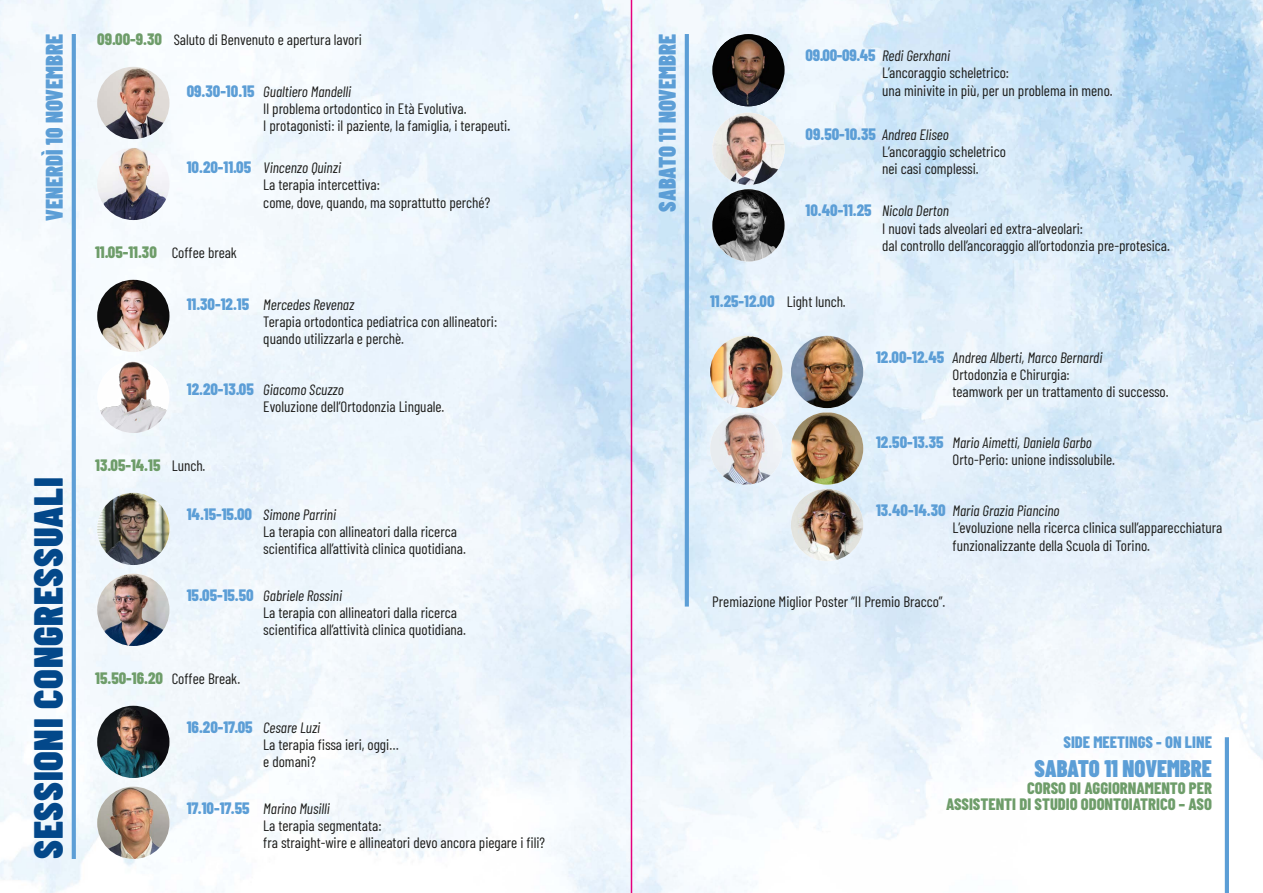
<style>
.page{position:relative;width:1263px;height:893px;background:#fff}
.page>*{position:absolute;margin:0;border:0;box-sizing:border-box;transform-origin:0 0}
.t1{font:900 40.5px "Barlow Condensed";letter-spacing:.02em;color:#03488a}
.t2{font:900 24px "Barlow Condensed";color:#5c9ed6;scale:.94 1}
.t3{font:800 16.5px/16.5px "Barlow Condensed";color:#6e9d6a;text-align:right}
.t4{font:800 16.5px "Barlow Condensed";color:#5c9ed6}
.t5{font:15px/17.2px "Barlow Condensed";color:#1d1d1b}
.s1{font-weight:800;font-size:16.5px;color:#6e9d6a}
.s2{font-weight:800;font-size:16.5px;color:#5c9ed6}
.s3{font-style:italic}
.s4{font-size:17.7px}
.s5{font-weight:400;font-size:15px;color:#1d1d1b}
.s6{font-weight:400;font-style:italic;font-size:15px;color:#1d1d1b}
</style>
<div class="page">
<img style="left:0;top:0;width:1263px;height:893px">
<svg style="left:72px;top:34px;width:4px;height:825px;background:#60a0d7"></svg>
<div style="left:712px;top:34px;width:72px;height:72px;background:#030303;border-radius:50%"></div>
<img style="left:716px;top:38px;width:64px;height:68px">
<img style="left:712px;top:113px;width:72px;height:72px;border-radius:36px">
<img style="left:712px;top:189px;width:72px;height:72px;border-radius:36px">
<img style="left:97px;top:67px;width:72px;height:72px;border-radius:36px">
<img style="left:97px;top:148px;width:72px;height:72px;border-radius:36px">
<img style="left:97px;top:280px;width:72px;height:72px;border-radius:36px">
<img style="left:97px;top:361px;width:72px;height:72px;border-radius:36px">
<img style="left:97px;top:493px;width:72px;height:72px;border-radius:36px">
<img style="left:97px;top:574px;width:72px;height:72px;border-radius:36px">
<img style="left:97px;top:706px;width:72px;height:72px;border-radius:36px">
<img style="left:97px;top:787px;width:72px;height:72px;border-radius:36px">
<hr style="left:631px;top:0;width:1px;height:893px;background:#e6007d">
<hr style="left:685px;top:34px;width:4px;height:573px;background:#5c9ed6">
<hr style="left:1225px;top:737px;width:4px;height:156px;background:#5c9ed6">
<img style="left:710px;top:336px;width:72px;height:72px;border-radius:36px">
<img style="left:791px;top:336px;width:72px;height:72px;border-radius:36px">
<img style="left:710px;top:412px;width:72px;height:73px;border-radius:36px">
<img style="left:791px;top:413px;width:72px;height:72px">
<img style="left:791px;top:489px;width:72px;height:72px;border-radius:36px">
<h2 class="t2" style="left:37px;top:221px;width:200px;rotate:-90deg">VENERDÌ 10 NOVEMBRE</h2>
<h1 class="t1" style="left:20px;top:859px;width:383px;rotate:-90deg">SESSIONI CONGRESSUALI</h1>
<p class="t5" style="left:97px;top:30px;width:266px"><span class="s1">09.00-9.30</span> Saluto di Benvenuto e apertura lavori</p>
<p class="t5" style="left:263px;top:81px;width:249px;text-indent:-77px"><span class="s2">09.30-10.15</span> <span class="s3">Gualtiero Mandelli<br></span>Il problema ortodontico in Età Evolutiva.<br>I protagonisti: il paziente, la famiglia, i terapeuti<span class="s4">.</span></p>
<p class="t5" style="left:263px;top:158px;width:228px;text-indent:-77px"><span class="s2">10.20-11.05</span> <span class="s3">Vincenzo Quinzi<br></span>La terapia intercettiva:<br>come, dove, quando, ma soprattutto perché?</p>
<p class="t3" style="left:95px;top:243px;width:143px">11.05-11.30 <span class="s5">Coffee break</span></p>
<p class="t5" style="left:263px;top:295px;width:235px;text-indent:-77px"><span class="s2">11.30-12.15</span> <span class="s3">Mercedes Revenaz<br></span>Terapia ortodontica pediatrica con allineatori: quando utilizzarla e perchè.</p>
<p class="t5" style="left:263px;top:380px;width:183px;text-indent:-77px"><span class="s2">12.20-13.05</span> <span class="s3">Giacomo Scuzzo<br></span>Evoluzione dell’Ortodonzia Linguale.</p>
<p class="t3" style="left:95px;top:456px;width:112px">13.05-14.15 <span class="s5">Lunch.</span></p>
<p class="t5" style="left:263px;top:505px;width:204px;text-indent:-77px"><span class="s2">14.15-15.00</span> <span class="s3">Simone Parrini<br></span>La terapia con allineatori dalla ricerca scientifica all’attività clinica quotidiana.</p>
<p class="t5" style="left:263px;top:586px;width:204px;text-indent:-77px"><span class="s2">15.05-15.50</span> <span class="s3">Gabriele Rossini<br></span>La terapia con allineatori dalla ricerca scientifica all’attività clinica quotidiana.</p>
<p class="t5" style="left:95px;top:669px;width:147px"><span class="s1">15.50-16.20</span> Coffee Break.</p>
<h2 class="t2" style="left:650px;top:212px;width:190px;rotate:-90deg">SABATO 11 NOVEMBRE</h2>
<p class="t5" style="left:882px;top:46px;width:232px;text-indent:-77px"><span class="s2">09.00-09.45</span> <span class="s3">Redi Gerxhani<br></span>L’ancoraggio scheletrico:<br>una minivite in più, per un problema in meno.</p>
<p class="t5" style="left:882px;top:125px;width:125px;text-indent:-77px"><span class="s2">09.50-10.35</span> <span class="s3">Andrea Eliseo<br></span>L’ancoraggio scheletrico nei casi complessi.</p>
<p class="t5" style="left:882px;top:201px;width:289px;text-indent:-77px"><span class="s2">10.40-11.25</span> <span class="s3">Nicola Derton<br></span>I nuovi tads alveolari ed extra-alveolari:<br>dal controllo dell’ancoraggio all’ortodonzia pre-protesica.</p>
<p class="t4" style="left:710px;top:289px;width:137px">11.25-12.00 <span class="s5">Light lunch.</span></p>
<p class="t5" style="left:952px;top:348px;width:217px;text-indent:-77px"><span class="s2">12.00-12.45</span> <span class="s3">Andrea Alberti, Marco Bernardi<br></span>Ortodonzia e Chirurgia:<br>teamwork per un trattamento di successo.</p>
<p class="t5" style="left:952px;top:433px;width:164px;text-indent:-77px"><span class="s2">12.50-13.35</span> <span class="s3">Mario Aimetti, Daniela Garbo<br></span>Orto-Perio: unione indissolubile.</p>
<p class="t5" style="left:952px;top:501px;width:271px;text-indent:-77px"><span class="s2">13.40-14.30</span> <span class="s3">Maria Grazia Piancino<br></span>L’evoluzione nella ricerca clinica sull’apparecchiatura funzionalizzante della Scuola di Torino.</p>
<p class="t5" style="left:712px;top:591px;width:235px">Premiazione Miglior Poster “II Premio Bracco”.</p>
<p class="t4" style="left:187px;top:715px;width:135px">16.20-17.05 <span class="s6">Cesare Luzi</span></p>
<p class="t5" style="left:263px;top:735px;width:137px">La terapia fissa ieri, oggi… e domani?</p>
<p class="t4" style="left:1063px;top:731px;width:150px">SIDE MEETINGS - ON LINE</p>
<h2 class="t2" style="left:1034px;top:752px;width:190px">SABATO 11 NOVEMBRE</h2>
<p class="t3" style="left:946px;top:779px;width:267px">CORSO DI AGGIORNAMENTO PER<br>ASSISTENTI DI STUDIO ODONTOIATRICO – ASO</p>
<p class="t5" style="left:263px;top:799px;width:283px;text-indent:-77px"><span class="s2">17.10-17.55</span> <span class="s3">Marino Musilli<br></span>La terapia segmentata:<br>fra straight-wire e allineatori devo ancora piegare i fili?</p>
</div>
